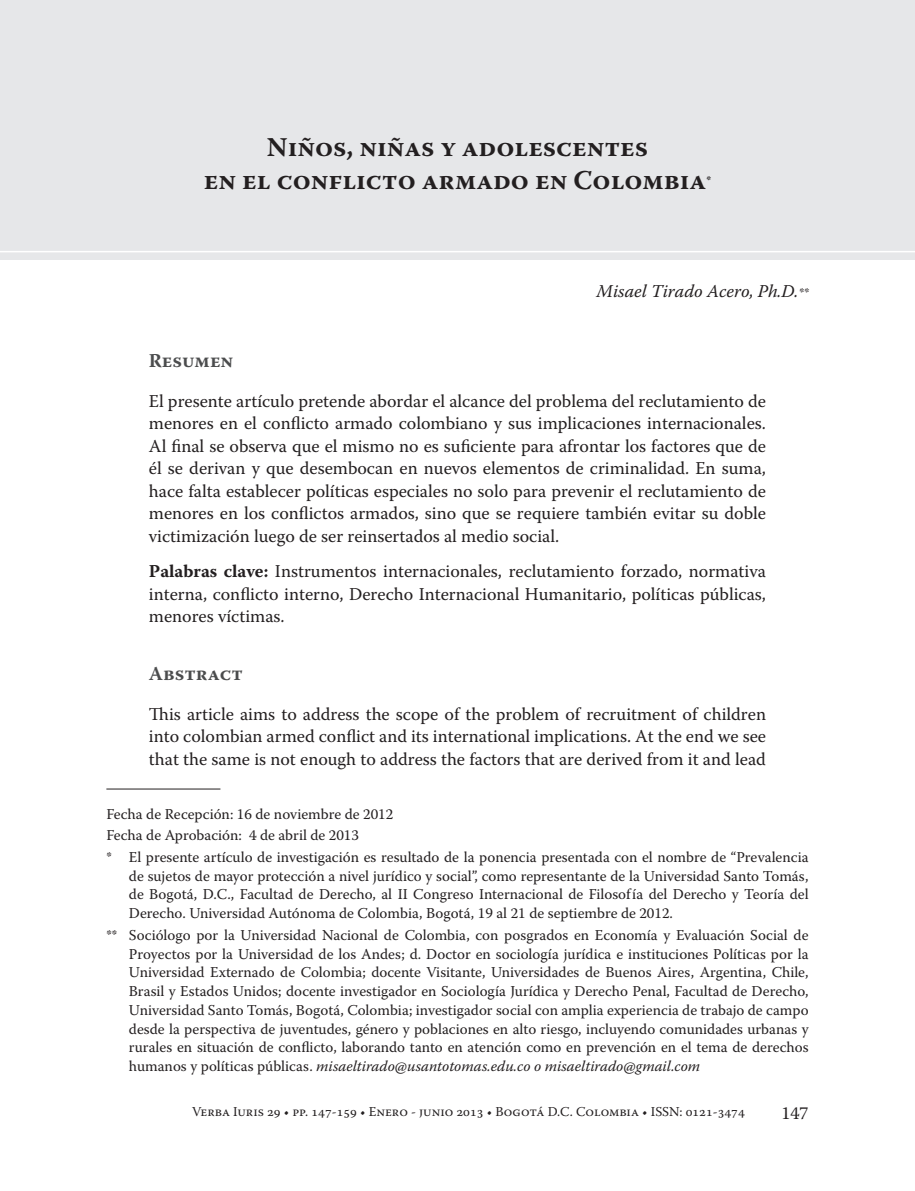
<style>
.page{position:relative;width:915px;height:1191px;background:#fff}
.page>*{position:absolute;margin:0;border:0;box-sizing:border-box;transform-origin:0 0}
.t1{font:700 27px/33px "Warnock Pro";color:#231f20;text-align:center}
.t2{font:700 19.5px "Warnock Pro";color:#4b4c4d}
.t3{font:18px/22.5px "Warnock Pro";color:#231f20;text-align:justify}
.t4{font:italic 18px "Warnock Pro";color:#231f20}
.t5{font:15px/18.8px "Warnock Pro";color:#231f20;text-align:justify}
.t6{font:13.5px "Warnock Pro";color:#231f20}
.t7{font:700 12px "Warnock Pro";color:#231f20}
.s1{font-size:13.5px}
.s2{font-weight:700}
.s3{font-style:italic}
</style>
<div class="page">
<div style="left:0;top:0;width:914px;height:260px;background:#e6e7e9"></div>
<hr style="left:0;top:251px;width:914px;height:1px;background:#fff">
<hr style="left:106px;top:788px;width:114px;height:1px;background:#231f20">
<h1 class="t1" style="left:204px;top:130px;width:503px">Niños, niñas y adolescentes<br>en el conflicto armado en colombia</h1>
<p class="t7" style="left:706px;top:173px;width:6px">*</p>
<p class="t4" style="left:596px;top:280px;width:213px">Misael Tirado Acero, Ph.D.<span class="s1">**</span></p>
<h2 class="t2" style="left:149px;top:349px;width:86px">Resumen</h2>
<p class="t3" style="left:149px;top:389px;width:618px">El presente artículo pretende abordar el alcance del problema del reclutamiento de menores en el conflicto armado colombiano y sus implicaciones internacionales.<br>Al final se observa que el mismo no es suficiente para afrontar los factores que de él se derivan y que desembocan en nuevos elementos de criminalidad. En suma, hace falta establecer políticas especiales no solo para prevenir el reclutamiento de menores en los conflictos armados, sino que se requiere también evitar su doble victimización luego de ser reinsertados al medio social.</p>
<p class="t3" style="left:149px;top:560px;width:618px"><span class="s2">Palabras clave:</span> Instrumentos internacionales, reclutamiento forzado, normativa interna, conflicto interno, Derecho Internacional Humanitario, políticas públicas, menores víctimas.</p>
<h2 class="t2" style="left:149px;top:662px;width:95px">Abstract</h2>
<p class="t3" style="left:149px;top:702px;width:618px">This article aims to address the scope of the problem of recruitment of children into colombian armed conflict and its international implications. At the end we see that the same is not enough to address the factors that are derived from it and lead</p>
<p class="t5" style="left:106px;top:803px;width:703px;line-height:21.3px;text-align:left">Fecha de Recepción: 16 de noviembre de 2012<br>Fecha de Aprobación: 4 de abril de 2013<br>* El presente artículo de investigación es resultado de la ponencia presentada con el nombre de “Prevalencia</p>
<p class="t5" style="left:129px;top:866px;width:681px">de sujetos de mayor protección a nivel jurídico y social”, como representante de la Universidad Santo Tomás, de Bogotá, D.C., Facultad de Derecho, al II Congreso Internacional de Filosofía del Derecho y Teoría del Derecho. Universidad Autónoma de Colombia, Bogotá, 19 al 21 de septiembre de 2012.</p>
<p class="t5" style="left:129px;top:925px;width:681px;text-indent:-22px">** Sociólogo por la Universidad Nacional de Colombia, con posgrados en Economía y Evaluación Social de Proyectos por la Universidad de los Andes; d. Doctor en sociología jurídica e instituciones Políticas por la Universidad Externado de Colombia; docente Visitante, Universidades de Buenos Aires, Argentina, Chile, Brasil y Estados Unidos; docente investigador en Sociología Jurídica y Derecho Penal, Facultad de Derecho, Universidad Santo Tomás, Bogotá, Colombia; investigador social con amplia experiencia de trabajo de campo desde la perspectiva de juventudes, género y poblaciones en alto riesgo, incluyendo comunidades urbanas y rurales en situación de conflicto, laborando tanto en atención como en prevención en el tema de derechos humanos y políticas públicas. <span class="s3">misaeltirado@usantotomas.edu.co o misaeltirado@gmail.com</span></p>
<p class="t6" style="left:192px;top:1103px;width:554px">Verba Iuris 29 • pp. 147-159 • Enero - junio 2013 • Bogotá D.C. Colombia • ISSN: 0121-3474</p>
<p class="t3" style="left:781px;top:1101px;width:29px">147</p>
</div>
